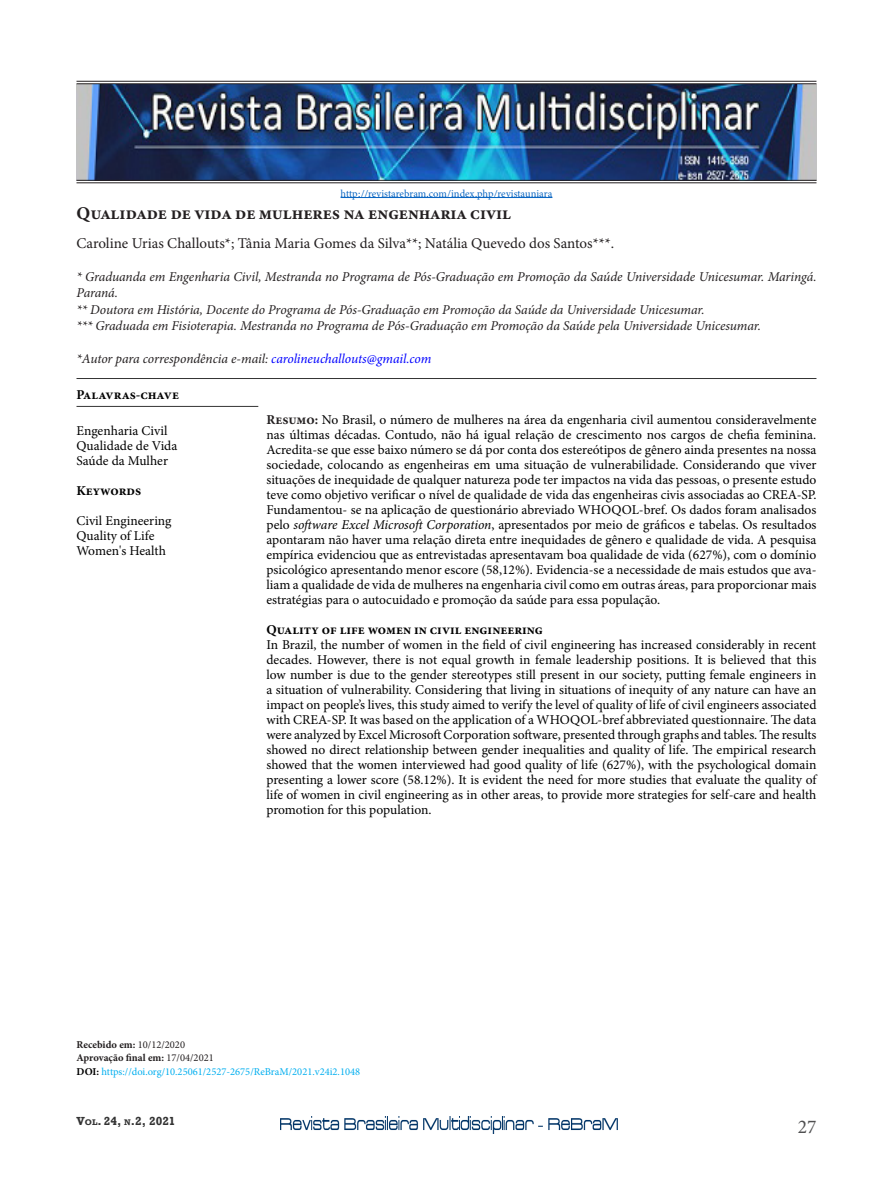
<style>
.page{position:relative;width:893px;height:1191px;background:#fff}
.page>*{position:absolute;margin:0;border:0;box-sizing:border-box;transform-origin:0 0}
.t1{font:19.5px "Minion Pro";color:#4f4f50}
.Nomes_autores{font:700 18px "Minion 3";letter-spacing:.01em;color:#231f20}
.Nomes_autores-2{font:15px "Minion Pro";color:#231f20}
.Nomes_autores-3{font:13.5px/15px "Minion Pro";color:#000;text-align:justify}
.Nomes_autores-4{font:italic 13.5px/16.5px "Minion Pro";letter-spacing:-.005em;color:#231f20}
.Nomes_autores-5{font:700 13.5px "Minion Pro";color:#000}
.t2{font:700 12px "Rockwell";color:#333}
.Corpo_do_texto{font:10.5px "Minion Pro";color:#00aeef}
.Citação_com_recuo{font:10.5px "Minion 3";letter-spacing:-.005em;color:#0563c1}
.Corpo_do_texto-2{font:700 10.5px "Minion Pro";letter-spacing:-.01em;color:#231f20}
.s1{color:#00f}
.s2{font-weight:700;color:#231f20}
.s3{font-style:italic}
.s4{font-weight:400}
.s5{font-weight:700;color:#000}
.s6{font-size:8.4px}
</style>
<div class="page">
<img style="left:280px;top:1116px;width:338px;height:17px">
<hr style="left:341px;top:197px;width:211px;height:1px;background:#0563c1">
<hr style="left:76px;top:378px;width:740px;height:1px;background:#333">
<hr style="left:76px;top:406px;width:182px;height:1px;background:#333">
<img style="left:77px;top:84px;width:739px;height:96px">
<hr style="left:76px;top:81px;width:740px;height:1px;background:#231f20">
<hr style="left:76px;top:83px;width:740px;height:1px;background:#231f20">
<hr style="left:76px;top:180px;width:740px;height:1px;background:#231f20">
<hr style="left:76px;top:182px;width:740px;height:1px;background:#231f20">
<p class="Citação_com_recuo" style="left:341px;top:186px;width:213px">http://revistarebram.com/index.php/revistauniara</p>
<p class="Nomes_autores" style="left:76px;top:201px;width:436px">Qualidade de vida de mulheres na engenharia civil</p>
<p class="Nomes_autores-2" style="left:76px;top:233px;width:539px">Caroline Urias Challouts*; Tânia Maria Gomes da Silva**; Natália Quevedo dos Santos***.</p>
<p class="Nomes_autores-4" style="left:76px;top:268px;width:742px">* Graduanda em Engenharia Civil, Mestranda no Programa de Pós-Graduação em Promoção da Saúde Universidade Unicesumar. Maringá.<br>Paraná.</p>
<p class="Nomes_autores-4" style="left:76px;top:301px;width:630px">** Doutora em História, Docente do Programa de Pós-Graduação em Promoção da Saúde da Universidade Unicesumar.</p>
<p class="Nomes_autores-4" style="left:76px;top:317px;width:686px">*** Graduada em Fisioterapia. Mestranda no Programa de Pós-Graduação em Promoção da Saúde pela Universidade Unicesumar.</p>
<p class="Nomes_autores-4" style="left:76px;top:350px;width:356px">*Autor para correspondência e-mail: <span class="s1">carolineuchallouts@gmail.com</span></p>
<p class="Nomes_autores-5" style="left:76px;top:385px;width:104px">Palavras-chave</p>
<p class="Nomes_autores-3" style="left:76px;top:423px;width:92px">Engenharia Civil</p>
<p class="Nomes_autores-3" style="left:76px;top:438px;width:102px">Qualidade de Vida</p>
<p class="Nomes_autores-3" style="left:76px;top:453px;width:93px">Saúde da Mulher</p>
<p class="Nomes_autores-5" style="left:76px;top:481px;width:66px">Keywords</p>
<p class="Nomes_autores-3" style="left:76px;top:513px;width:97px">Civil Engineering</p>
<p class="Nomes_autores-3" style="left:76px;top:528px;width:79px">Quality of Life</p>
<p class="Nomes_autores-3" style="left:76px;top:543px;width:91px">Women's Health</p>
<p class="Nomes_autores-3" style="left:266px;top:412px;width:552px"><span class="s2">Resumo:</span> No Brasil, o número de mulheres na área da engenharia civil aumentou consideravelmente nas últimas décadas. Contudo, não há igual relação de crescimento nos cargos de chefia feminina.<br>Acredita-se que esse baixo número se dá por conta dos estereótipos de gênero ainda presentes na nossa sociedade, colocando as engenheiras em uma situação de vulnerabilidade. Considerando que viver situações de inequidade de qualquer natureza pode ter impactos na vida das pessoas, o presente estudo teve como objetivo verificar o nível de qualidade de vida das engenheiras civis associadas ao CREA-SP.<br>Fundamentou- se na aplicação de questionário abreviado WHOQOL-bref. Os dados foram analisados pelo <span class="s3">software Excel Microsoft Corporation</span>, apresentados por meio de gráficos e tabelas. Os resultados apontaram não haver uma relação direta entre inequidades de gênero e qualidade de vida. A pesquisa empírica evidenciou que as entrevistadas apresentavam boa qualidade de vida (627%), com o domínio psicológico apresentando menor escore (58,12%). Evidencia-se a necessidade de mais estudos que ava&shy;liam a qualidade de vida de mulheres na engenharia civil como em outras áreas, para proporcionar mais estratégias para o autocuidado e promoção da saúde para essa população.</p>
<p class="Nomes_autores-5" style="left:266px;top:620px;width:278px">Quality of life women in civil engineering</p>
<p class="Nomes_autores-3" style="left:266px;top:637px;width:552px">In Brazil, the number of women in the field of civil engineering has increased considerably in recent decades. However, there is not equal growth in female leadership positions. It is believed that this low number is due to the gender stereotypes still present in our society, putting female engineers in a situation of vulnerability. Considering that living in situations of inequity of any nature can have an impact on people’s lives, this study aimed to verify the level of quality of life of civil engineers associated with CREA-SP. It was based on the application of a WHOQOL-bref abbreviated questionnaire. The data were analyzed by Excel Microsoft Corporation software, presented through graphs and tables. The results showed no direct relationship between gender inequalities and quality of life. The empirical research showed that the women interviewed had good quality of life (627%), with the psychological domain presenting a lower score (58.12%). It is evident the need for more studies that evaluate the quality of life of women in civil engineering as in other areas, to provide more strategies for self-care and health promotion for this population.</p>
<p class="Corpo_do_texto-2" style="left:76px;top:1036px;width:110px">Recebido em: <span class="s4">10/12/2020</span></p>
<p class="Corpo_do_texto-2" style="left:76px;top:1050px;width:139px">Aprovação final em: <span class="s4">17/04/2021</span></p>
<p class="Corpo_do_texto" style="left:76px;top:1064px;width:285px"><span class="s5">DOI:</span> https://doi.org/10.25061/2527-2675/ReBraM/2021.v24i2.1048</p>
<p class="t2" style="left:76px;top:1113px;width:101px">V<span class="s6">ol</span>. 24, <span class="s6">n</span>.2, 2021</p>
<h1 class="t1" style="left:798px;top:1113px;width:20px">27</h1>
</div>
